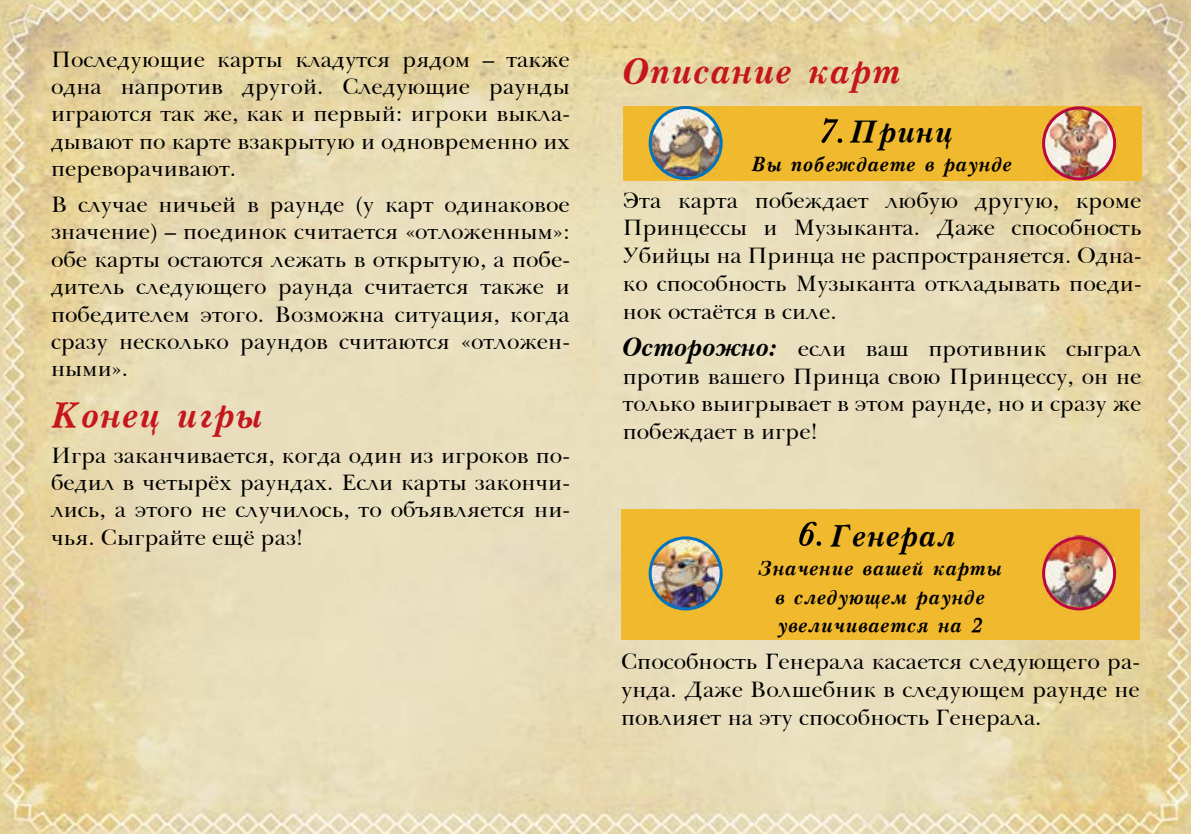
<style>
.page{position:relative;width:1191px;height:834px;background:#fff}
.page>*{position:absolute;margin:0;border:0;box-sizing:border-box;transform-origin:0 0}
.t1{font:italic 700 42px "Baskerville";color:#c4161c}
.t2{font:italic 700 36px "Baskerville";color:#000}
.t3{font:italic 700 24px/28.8px "Baskerville";color:#000;text-align:center}
.t4{font:22.8px/27.3px "Baskerville BT";color:#000;text-align:justify}
.s1{font-weight:700;font-style:italic;font-size:27px}
</style>
<div class="page">
<img style="left:0;top:0;width:1191px;height:833px">
<div style="left:622px;top:106px;width:519px;height:74px;background:#f1b92e"></div>
<img style="left:651px;top:108px;width:70px;height:70px">
<div style="left:648px;top:106px;width:74px;height:74px;border:3px solid #0074be;border-radius:50%"></div>
<img style="left:1044px;top:107px;width:70px;height:71px">
<div style="left:1042px;top:106px;width:74px;height:74px;border:3px solid #ba093f;border-radius:50%"></div>
<div style="left:621px;top:509px;width:519px;height:130px;background:#f1b92e"></div>
<img style="left:651px;top:538px;width:70px;height:70px">
<div style="left:648px;top:536px;width:74px;height:74px;border:3px solid #0074be;border-radius:50%"></div>
<img style="left:1044px;top:536px;width:70px;height:70px">
<div style="left:1042px;top:536px;width:74px;height:74px;border:3px solid #ba093f;border-radius:50%"></div>
<svg style="left:821px;top:118px;width:21px;height:25px"></svg>
<svg style="left:799px;top:521px;width:22px;height:25px"></svg>
<p class="t4" style="left:51px;top:45px;width:520px">Последующие карты кладутся рядом – также одна напротив другой. Следующие раунды играются так же, как и первый: игроки выкла&shy;дывают по карте взакрытую и одновременно их переворачивают.</p>
<p class="t4" style="left:51px;top:190px;width:520px">В случае ничьей в раунде (у карт одинаковое значение) – поединок считается «отложенным»: обе карты остаются лежать в открытую, а побе&shy;дитель следующего раунда считается также и победителем этого. Возможна ситуация, когда сразу несколько раундов считаются «отложен&shy;ными».</p>
<h1 class="t1" style="left:51px;top:393px;width:214px">Конец игры</h1>
<p class="t4" style="left:51px;top:440px;width:520px">Игра заканчивается, когда один из игроков по&shy;бедил в четырёх раундах. Если карты закончи&shy;лись, а этого не случилось, то объявляется ни&shy;чья. Сыграйте ещё раз!</p>
<h1 class="t1" style="left:622px;top:50px;width:281px">Описание карт</h1>
<h2 class="t2" style="left:849px;top:113px;width:106px">Принц</h2>
<p class="t3" style="left:751px;top:150px;width:262px">Вы побеждаете в раунде</p>
<p class="t4" style="left:622px;top:185px;width:520px">Эта карта побеждает любую другую, кроме Принцессы и Музыканта. Даже способность Убийцы на Принца не распространяется. Одна&shy;ко способность Музыканта откладывать поеди&shy;нок остаётся в силе.</p>
<p class="t4" style="left:622px;top:333px;width:520px"><span class="s1">Осторожно:</span> если ваш противник сыграл против вашего Принца свою Принцессу, он не только выигрывает в этом раунде, но и сразу же побеждает в игре!</p>
<h2 class="t2" style="left:830px;top:517px;width:128px">Генерал</h2>
<p class="t3" style="left:758px;top:553px;width:246px">Значение вашей карты в следующем раунде увеличивается на 2</p>
<p class="t4" style="left:621px;top:646px;width:520px">Способность Генерала касается следующего ра&shy;унда. Даже Волшебник в следующем раунде не повлияет на эту способность Генерала.</p>
</div>
